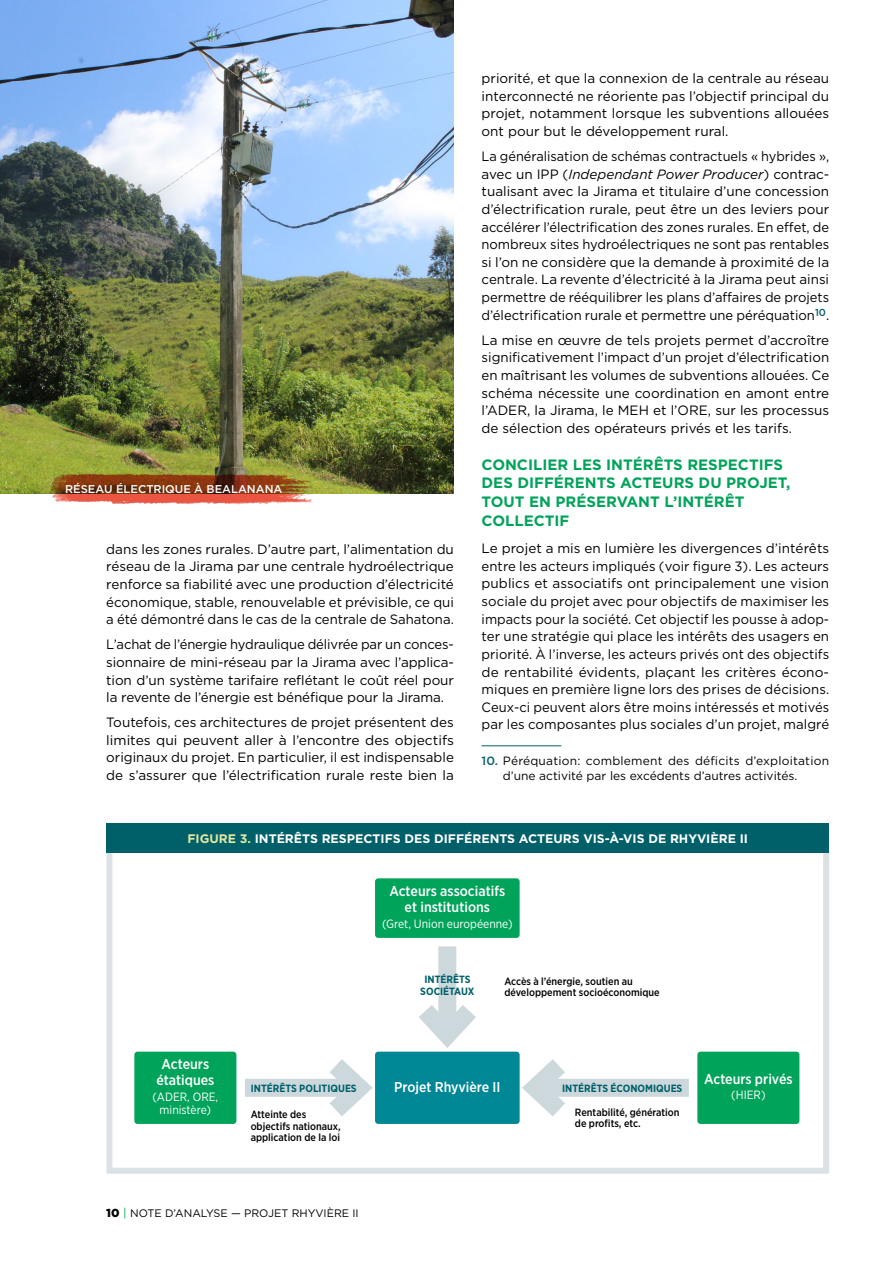
<style>
.page{position:relative;width:893px;height:1263px;background:#fff}
.page>*{position:absolute;margin:0;border:0;box-sizing:border-box;transform-origin:0 0}
.t1{font:700 15px/18.8px "Gotham";color:#00a35a}
.t2{font:500 14.25px/15.8px "Gotham Narrow";color:#fff;text-align:center}
.t3{font:13.5px/17.7px "Gotham";color:#000;text-align:justify}
.t4{font:13.5px/17.7px "Gotham";color:#000;text-align:justify;scale:.95 1}
.t5{font:700 12.3px "Gotham";color:#fff}
.t6{font:12px/15px "Gotham";color:#000}
.t7{font:12px/13.5px "Gotham Narrow";color:#fff;text-align:center}
.t8{font:500 11.25px "Gotham";color:#fff}
.t9{font:10.8px "Gotham";color:#000}
.t10{font:500 10.5px/11.2px "Gotham Narrow";color:#000}
.t11{font:700 10.5px/11.2px "Gotham Narrow";color:#00606a;text-align:center}
.s1{font-style:italic}
.s2{font-weight:500;color:#00606a}
.s3{color:#e1e8a1}
.s4{font-weight:900;font-size:11.7px}
.s5{font-size:11.7px;color:#00a35a}
</style>
<div class="page">
<img style="left:0;top:0;width:454px;height:493px">
<img style="left:0;top:471px;width:355px;height:34px">
<div style="left:106px;top:826px;width:723px;height:348px;border:6px solid #dae2e5"></div>
<div style="left:106px;top:823px;width:723px;height:30px;background:#00606a"></div>
<div style="left:375px;top:878px;width:145px;height:60px;background:#00a35a;border-radius:3px"></div>
<div style="left:697px;top:1052px;width:102px;height:72px;background:#00a35a;border-radius:3px"></div>
<div style="left:134px;top:1052px;width:102px;height:72px;background:#00a35a;border-radius:3px"></div>
<div style="left:375px;top:1052px;width:145px;height:72px;background:#008796;border-radius:3px"></div>
<div style="left:535px;top:1079px;width:154px;height:18px;background:#cdd8dc"></div>
<svg style="left:509px;top:1051px;width:75px;height:73px"></svg>
<div style="left:245px;top:1079px;width:114px;height:18px;background:#cdd8dc"></div>
<svg style="left:310px;top:1051px;width:76px;height:73px"></svg>
<div style="left:438px;top:946px;width:18px;height:89px;background:#cdd8dc"></div>
<svg style="left:400px;top:985px;width:95px;height:67px"></svg>
<hr style="left:482px;top:745px;width:79px;height:1px;background:#00606a">
<p class="t8" style="left:65px;top:482px;width:219px">RÉSEAU ÉLECTRIQUE À BEALANANA</p>
<p class="t3" style="left:106px;top:540px;width:349px">dans les zones rurales. D’autre part, l’alimentation du réseau de la Jirama par une centrale hydroélectrique renforce sa fiabilité avec une production d’électricité économique, stable, renouvelable et prévisible, ce qui a été démontré dans le cas de la centrale de Sahatona.</p>
<p class="t3" style="left:106px;top:635px;width:349px">L’achat de l’énergie hydraulique délivrée par un conces&shy;sionnaire de mini-réseau par la Jirama avec l’applica&shy;tion d’un système tarifaire reflétant le coût réel pour la revente de l’énergie est bénéfique pour la Jirama.</p>
<p class="t3" style="left:106px;top:713px;width:349px">Toutefois, ces architectures de projet présentent des limites qui peuvent aller à l’encontre des objectifs originaux du projet. En particulier, il est indispensable de s’assurer que l’électrification rurale reste bien la</p>
<p class="t3" style="left:482px;top:69px;width:349px">priorité, et que la connexion de la centrale au réseau interconnecté ne réoriente pas l’objectif principal du projet, notamment lorsque les subventions allouées ont pour but le développement rural.</p>
<p class="t4" style="left:482px;top:147px;width:367px">La généralisation de schémas contractuels « hybrides », avec un IPP (<span class="s1">Independant Power Producer</span>) contrac&shy;tualisant avec la Jirama et titulaire d’une concession d’électrification rurale, peut être un des leviers pour accélérer l’électrification des zones rurales. En effet, de nombreux sites hydroélectriques ne sont pas rentables si l’on ne considère que la demande à proximité de la centrale. La revente d’électricité à la Jirama peut ainsi permettre de rééquilibrer les plans d’affaires de projets d’électrification rurale et permettre une péréquation<sup>10</sup>.</p>
<p class="t3" style="left:482px;top:331px;width:349px">La mise en œuvre de tels projets permet d’accroître significativement l’impact d’un projet d’électrification en maîtrisant les volumes de subventions allouées. Ce schéma nécessite une coordination en amont entre l’ADER, la Jirama, le MEH et l’ORE, sur les processus de sélection des opérateurs privés et les tarifs.</p>
<p class="t1" style="left:482px;top:455px;width:310px">CONCILIER LES INTÉRÊTS RESPECTIFS<br>DES DIFFÉRENTS ACTEURS DU PROJET,<br>TOUT EN PRÉSERVANT L’INTÉRÊT<br>COLLECTIF</p>
<p class="t3" style="left:482px;top:539px;width:349px">Le projet a mis en lumière les divergences d’intérêts entre les acteurs impliqués (voir figure 3). Les acteurs publics et associatifs ont principalement une vision sociale du projet avec pour objectifs de maximiser les impacts pour la société. Cet objectif les pousse à adop&shy;ter une stratégie qui place les intérêts des usagers en priorité. À l’inverse, les acteurs privés ont des objectifs de rentabilité évidents, plaçant les critères écono&shy;miques en première ligne lors des prises de décisions.<br>Ceux-ci peuvent alors être moins intéressés et motivés par les composantes plus sociales d’un projet, malgré</p>
<p class="t6" style="left:503px;top:753px;width:328px;text-indent:-21px"><span class="s2">10.</span> Péréquation: comblement des déficits d’exploitation d’une activité par les excédents d’autres activités.</p>
<p class="t5" style="left:187px;top:830px;width:562px"><span class="s3">FIGURE 3.</span> INTÉRÊTS RESPECTIFS DES DIFFÉRENTS ACTEURS VIS-À-VIS DE RHYVIÈRE II</p>
<p class="t2" style="left:389px;top:883px;width:117px">Acteurs associatifs et institutions</p>
<p class="t7" style="left:382px;top:916px;width:132px">(Gret, Union européenne)</p>
<p class="t2" style="left:156px;top:1056px;width:60px">Acteurs étatiques</p>
<p class="t7" style="left:152px;top:1089px;width:67px">(ADER, ORE, ministère)</p>
<p class="t11" style="left:420px;top:974px;width:56px">INTÉRÊTS<br>SOCIÉTAUX</p>
<p class="t10" style="left:504px;top:975px;width:157px">Accès à l’énergie, soutien au développement socioéconomique</p>
<p class="t11" style="left:251px;top:1082px;width:107px">INTÉRÊTS POLITIQUES</p>
<p class="t2" style="left:394px;top:1078px;width:108px">Projet Rhyvière II</p>
<p class="t11" style="left:562px;top:1082px;width:122px">INTÉRÊTS ÉCONOMIQUES</p>
<p class="t10" style="left:575px;top:1106px;width:106px">Rentabilité, génération de profits, etc.</p>
<p class="t10" style="left:251px;top:1109px;width:92px">Atteinte des objectifs nationaux, application de la loi</p>
<p class="t2" style="left:704px;top:1071px;width:90px">Acteurs privés</p>
<p class="t7" style="left:731px;top:1088px;width:36px">(HIER)</p>
<p class="t9" style="left:106px;top:1206px;width:254px"><span class="s4">10</span> <span class="s5">|</span> NOTE D’ANALYSE — PROJET RHYVIÈRE II</p>
</div>
